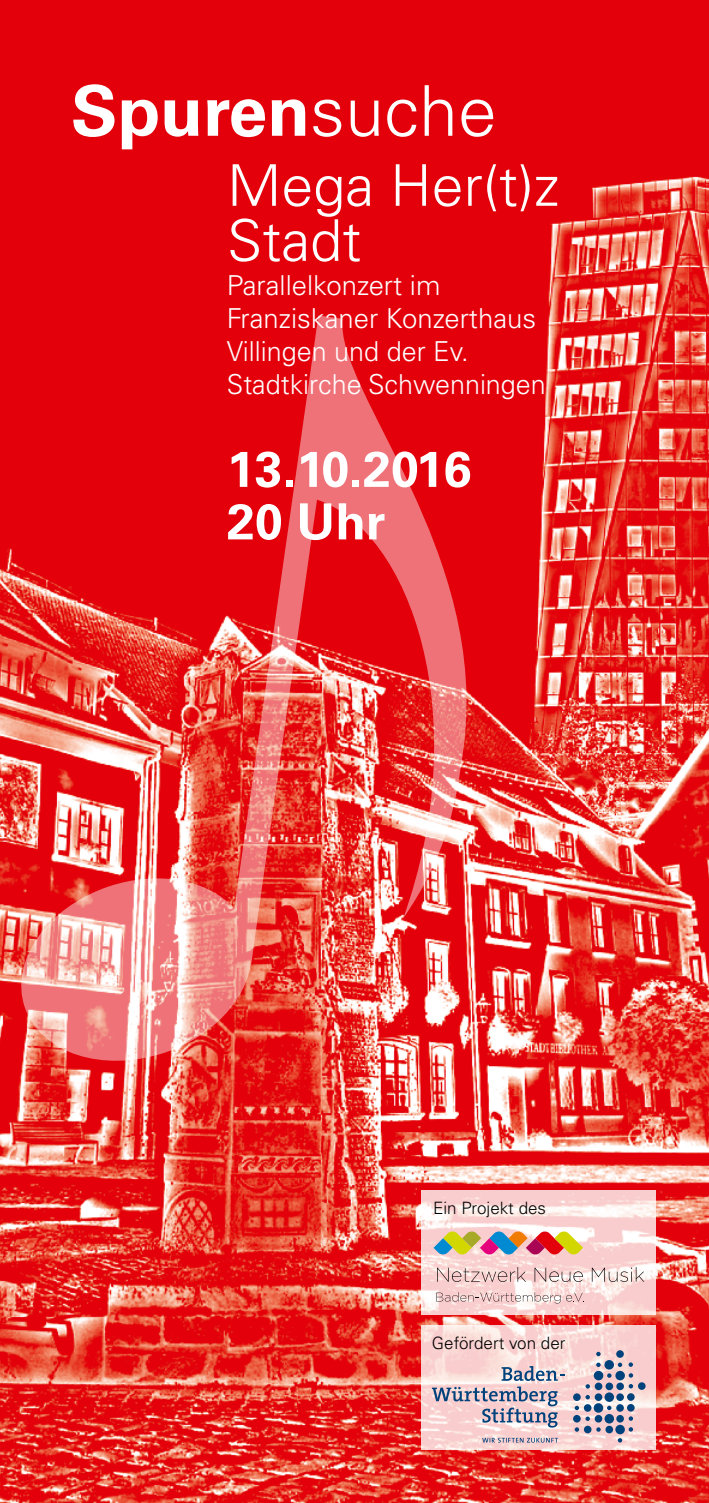
<style>
.page{position:relative;width:709px;height:1503px;background:#fff}
.page>*{position:absolute;margin:0;border:0;box-sizing:border-box;transform-origin:0 0}
.t1{font:700 70px "Univers LT Pro 65";color:#fff}
.t2{font:300 57.5px/55px "Univers LT Pro 45";color:#fff}
.t3{font:700 50px/52.5px "Univers LT Pro 65";color:#fff}
.t4{font:300 27.5px/33px "Univers LT Pro 45";color:#fff}
.t5{font:300 17px "Univers LT Pro 45";color:#000}
.s1{font-family:"Univers LT Pro 45";font-weight:300}
</style>
<div class="page">
<img style="left:0;top:0;width:709px;height:1502px">
<svg style="left:9px;top:315px;width:482px;height:758px;background:#e93f41"></svg>
<svg style="left:422px;top:1190px;width:234px;height:125px;fill:#f9cfcf"></svg>
<svg style="left:422px;top:1324px;width:234px;height:125px;background:#f7d5d4"></svg>
<svg style="left:437px;top:1267px;width:89px;height:14px"></svg>
<svg style="left:534px;top:1267px;width:49px;height:14px"></svg>
<svg style="left:592px;top:1267px;width:52px;height:14px"></svg>
<svg style="left:436px;top:1292px;width:124px;height:11px"></svg>
<svg style="left:566px;top:1292px;width:18px;height:9px"></svg>
<svg style="left:433px;top:1230px;width:150px;height:25px;background:#c5a082"></svg>
<svg style="left:432px;top:1386px;width:125px;height:41px;background:#c4b4c0"></svg>
<svg style="left:501px;top:1365px;width:63px;height:15px"></svg>
<div style="left:573px;top:1393px;width:7px;height:7px;background:#00427b;border-radius:50%"></div>
<svg style="left:585px;top:1394px;width:5px;height:5px"></svg>
<div style="left:594px;top:1393px;width:8px;height:7px;background:#00427b;border-radius:50%"></div>
<div style="left:604px;top:1392px;width:10px;height:9px;background:#00427b;border-radius:50%"></div>
<div style="left:616px;top:1393px;width:8px;height:7px;background:#00427b;border-radius:50%"></div>
<div style="left:627px;top:1393px;width:7px;height:7px;background:#00427b;border-radius:50%"></div>
<svg style="left:585px;top:1384px;width:5px;height:4px"></svg>
<div style="left:594px;top:1382px;width:8px;height:8px;background:#00427b;border-radius:50%"></div>
<div style="left:605px;top:1382px;width:8px;height:8px;background:#00427b;border-radius:50%"></div>
<div style="left:616px;top:1382px;width:8px;height:8px;background:#00427b;border-radius:50%"></div>
<svg style="left:628px;top:1383px;width:5px;height:5px"></svg>
<div style="left:638px;top:1382px;width:7px;height:7px;background:#00427b;border-radius:50%"></div>
<div style="left:594px;top:1370px;width:9px;height:10px;background:#00427b;border-radius:50%"></div>
<svg style="left:607px;top:1373px;width:4px;height:4px"></svg>
<svg style="left:615px;top:1370px;width:10px;height:10px"></svg>
<svg style="left:628px;top:1373px;width:5px;height:4px"></svg>
<svg style="left:596px;top:1362px;width:4px;height:4px"></svg>
<svg style="left:596px;top:1351px;width:4px;height:5px"></svg>
<svg style="left:604px;top:1359px;width:10px;height:10px"></svg>
<svg style="left:618px;top:1362px;width:4px;height:4px"></svg>
<div style="left:616px;top:1350px;width:8px;height:7px;background:#00427b;border-radius:50%"></div>
<svg style="left:628px;top:1362px;width:5px;height:4px"></svg>
<svg style="left:574px;top:1405px;width:5px;height:5px"></svg>
<div style="left:584px;top:1404px;width:7px;height:7px;background:#00427b;border-radius:50%"></div>
<div style="left:593px;top:1403px;width:10px;height:9px;background:#00427b;border-radius:50%"></div>
<svg style="left:607px;top:1405px;width:4px;height:5px"></svg>
<div style="left:616px;top:1404px;width:8px;height:7px;background:#00427b;border-radius:50%"></div>
<div style="left:627px;top:1403px;width:7px;height:8px;background:#00427b;border-radius:50%"></div>
<div style="left:573px;top:1414px;width:7px;height:8px;background:#00427b;border-radius:50%"></div>
<svg style="left:585px;top:1416px;width:5px;height:4px"></svg>
<svg style="left:594px;top:1414px;width:8px;height:8px"></svg>
<svg style="left:604px;top:1413px;width:10px;height:10px"></svg>
<div style="left:616px;top:1414px;width:8px;height:8px;background:#00427b;border-radius:50%"></div>
<svg style="left:628px;top:1416px;width:5px;height:4px"></svg>
<div style="left:584px;top:1425px;width:7px;height:8px;background:#00427b;border-radius:50%"></div>
<svg style="left:596px;top:1427px;width:4px;height:4px"></svg>
<div style="left:605px;top:1425px;width:8px;height:8px;background:#00427b;border-radius:50%"></div>
<svg style="left:615px;top:1424px;width:10px;height:10px"></svg>
<svg style="left:628px;top:1427px;width:5px;height:4px"></svg>
<svg style="left:618px;top:1438px;width:4px;height:4px"></svg>
<svg style="left:574px;top:1427px;width:5px;height:4px"></svg>
<svg style="left:482px;top:1437px;width:76px;height:5px"></svg>
<h1 class="t1" style="left:71px;top:69px;width:427px">Spuren<span class="s1">suche</span></h1>
<h2 class="t2" style="left:227px;top:158px;width:334px">Mega Her(t)z<br>Stadt</h2>
<p class="t4" style="left:227px;top:268px;width:320px">Parallelkonzert im<br>Franziskaner Konzerthaus<br>Villingen und der Ev.<br>Stadtkirche Schwenningen</p>
<h3 class="t3" style="left:227px;top:443px;width:246px">13.10.2016<br>20 Uhr</h3>
<p class="t5" style="left:433px;top:1197px;width:115px">Ein Projekt des</p>
<p class="t5" style="left:432px;top:1332px;width:135px">Gefördert von der</p>
</div>
